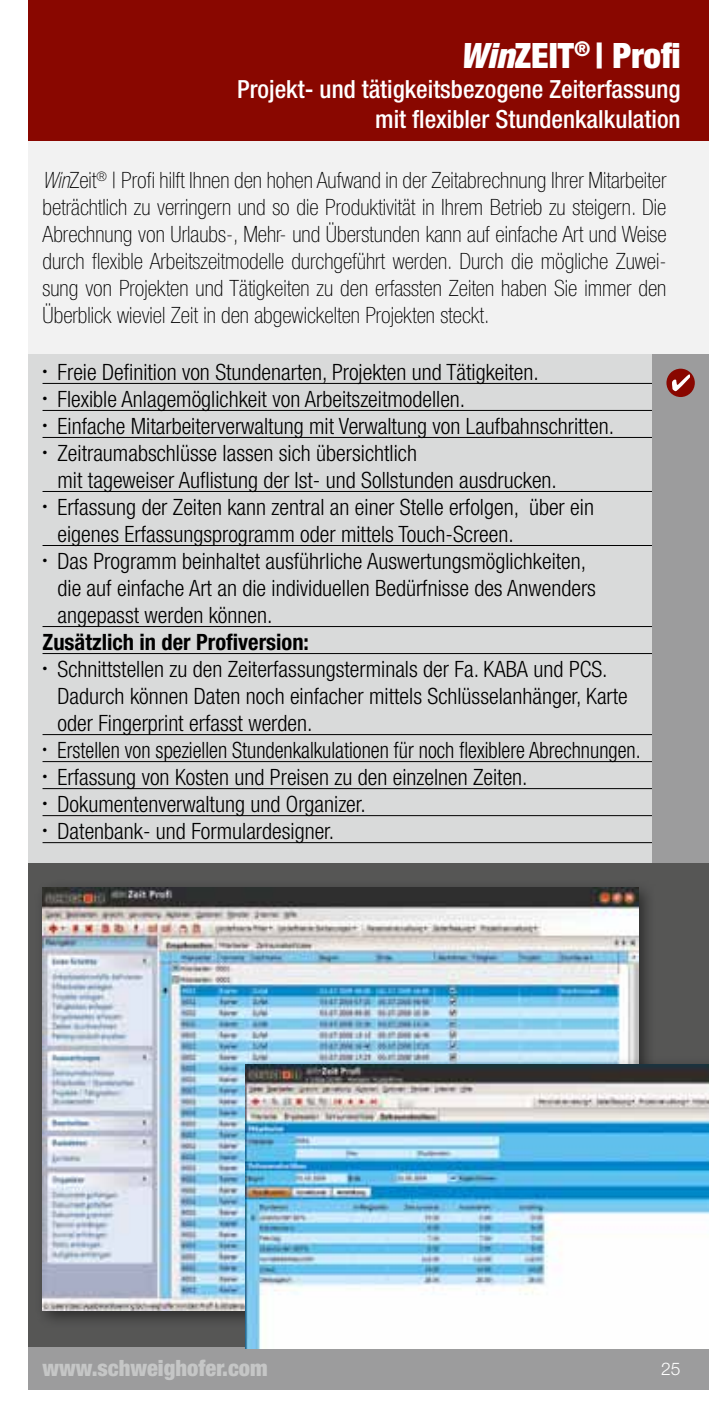
<style>
.page{position:relative;width:709px;height:1418px;background:#fff}
.page>*{position:absolute;margin:0;border:0;box-sizing:border-box;transform-origin:0 0}
.t1{font:900 condensed 35px "Helvetica Neue";color:#fff}
.t2{font:500 condensed 25px/30px "Helvetica Neue";color:#fff;text-align:right}
.t3{font:300 condensed 22.5px/27px "Helvetica Neue";color:#000}
.t4{font:100 condensed 22.5px/27px "Helvetica Neue";color:#000;text-align:justify}
.t5{font:300 condensed 22.5px "Helvetica Neue";color:#000;scale:.92 1}
.t6{font:700 condensed 22.5px "Helvetica Neue";color:#000}
.t7{font:900 condensed 22.5px "Helvetica Neue";color:#c5c6c6}
.t8{font:300 17.5px "Helvetica Neue";color:#fff}
.s1{font-style:italic}
</style>
<div class="page">
<div style="left:28px;top:1346px;width:681px;height:43px;background:#9c9c9d"></div>
<div style="left:28px;top:0;width:681px;height:142px;background:#890700"></div>
<div style="left:28px;top:142px;width:681px;height:248px;background:#f2f2f2"></div>
<div style="left:28px;top:354px;width:624px;height:624px;background:#d9dada"></div>
<hr style="left:43px;top:383px;width:609px;height:1px;background:#000">
<hr style="left:43px;top:410px;width:609px;height:1px;background:#000">
<hr style="left:43px;top:437px;width:609px;height:1px;background:#000">
<hr style="left:43px;top:491px;width:609px;height:1px;background:#000">
<hr style="left:43px;top:545px;width:609px;height:1px;background:#000">
<hr style="left:43px;top:626px;width:609px;height:1px;background:#000">
<hr style="left:43px;top:653px;width:609px;height:1px;background:#000">
<hr style="left:43px;top:734px;width:609px;height:1px;background:#000">
<hr style="left:43px;top:761px;width:609px;height:1px;background:#000">
<hr style="left:43px;top:788px;width:609px;height:1px;background:#000">
<hr style="left:43px;top:815px;width:609px;height:1px;background:#000">
<hr style="left:43px;top:842px;width:609px;height:1px;background:#000">
<div style="left:652px;top:354px;width:57px;height:624px;background:#9c9c9d"></div>
<div style="left:666px;top:369px;width:28px;height:28px;background:#890700;border-radius:50%"></div>
<svg style="left:672px;top:374px;width:18px;height:17px"></svg>
<div style="left:28px;top:863px;width:681px;height:483px;background:#565655"></div>
<div style="left:34px;top:879px;width:623px;height:450px;background:#000;opacity:.5"></div>
<img style="left:43px;top:887px;width:595px;height:423px">
<div style="left:245px;top:1056px;width:464px;height:292px;background:#000;opacity:.5"></div>
<img style="left:245px;top:1064px;width:464px;height:284px">
<h1 class="t1" style="left:460px;top:34px;width:222px"><span class="s1">Win</span>ZEIT<sup>®</sup> | Profi</h1>
<p class="t2" style="left:237px;top:73px;width:445px">Projekt- und tätigkeitsbezogene Zeiterfassung mit flexibler Stundenkalkulation</p>
<p class="t4" style="left:43px;top:167px;width:625px"><span class="s1">Win</span>Zeit<sup>®</sup> | Profi hilft Ihnen den hohen Aufwand in der Zeitabrechnung Ihrer Mitarbeiter beträchtlich zu verringern und so die Produktivität in Ihrem Betrieb zu steigern. Die Abrechnung von Urlaubs-, Mehr- und Überstunden kann auf einfache Art und Weise durch flexible Arbeitszeitmodelle durchgeführt werden. Durch die mögliche Zuwei&shy;sung von Projekten und Tätigkeiten zu den erfassten Zeiten haben Sie immer den Überblick wieviel Zeit in den abgewickelten Projekten steckt.</p>
<p class="t3" style="left:43px;top:358px;width:498px"><sup>•</sup> Freie Definition von Stundenarten, Projekten und Tätigkeiten.</p>
<p class="t3" style="left:43px;top:385px;width:424px"><sup>•</sup> Flexible Anlagemöglichkeit von Arbeitszeitmodellen.</p>
<p class="t3" style="left:43px;top:412px;width:573px"><sup>•</sup> Einfache Mitarbeiterverwaltung mit Verwaltung von Laufbahnschritten.</p>
<p class="t3" style="left:58px;top:439px;width:501px;text-indent:-15px"><sup>•</sup> Zeitraumabschlüsse lassen sich übersichtlich<br>mit tageweiser Auflistung der Ist- und Sollstunden ausdrucken.</p>
<p class="t3" style="left:58px;top:493px;width:538px;text-indent:-15px"><sup>•</sup> Erfassung der Zeiten kann zentral an einer Stelle erfolgen, über ein eigenes Erfassungsprogramm oder mittels Touch-Screen.</p>
<p class="t3" style="left:58px;top:547px;width:540px;text-indent:-15px"><sup>•</sup> Das Programm beinhaltet ausführliche Auswertungsmöglichkeiten, die auf einfache Art an die individuellen Bedürfnisse des Anwenders angepasst werden können.</p>
<p class="t6" style="left:43px;top:628px;width:268px">Zusätzlich in der Profiversion:</p>
<p class="t3" style="left:58px;top:655px;width:572px;text-indent:-15px"><sup>•</sup> Schnittstellen zu den Zeiterfassungsterminals der Fa. KABA und PCS.<br>Dadurch können Daten noch einfacher mittels Schlüsselanhänger, Karte oder Fingerprint erfasst werden.</p>
<p class="t5" style="left:43px;top:736px;width:651px"><sup>•</sup> Erstellen von speziellen Stundenkalkulationen für noch flexiblere Abrechnungen.</p>
<p class="t3" style="left:43px;top:763px;width:486px"><sup>•</sup> Erfassung von Kosten und Preisen zu den einzelnen Zeiten.</p>
<p class="t3" style="left:43px;top:790px;width:325px"><sup>•</sup> Dokumentenverwaltung und Organizer.</p>
<p class="t3" style="left:43px;top:817px;width:293px"><sup>•</sup> Datenbank- und Formulardesigner.</p>
<p class="t7" style="left:43px;top:1353px;width:227px">www.schweighofer.com</p>
<p class="t8" style="left:661px;top:1358px;width:21px">25</p>
</div>
